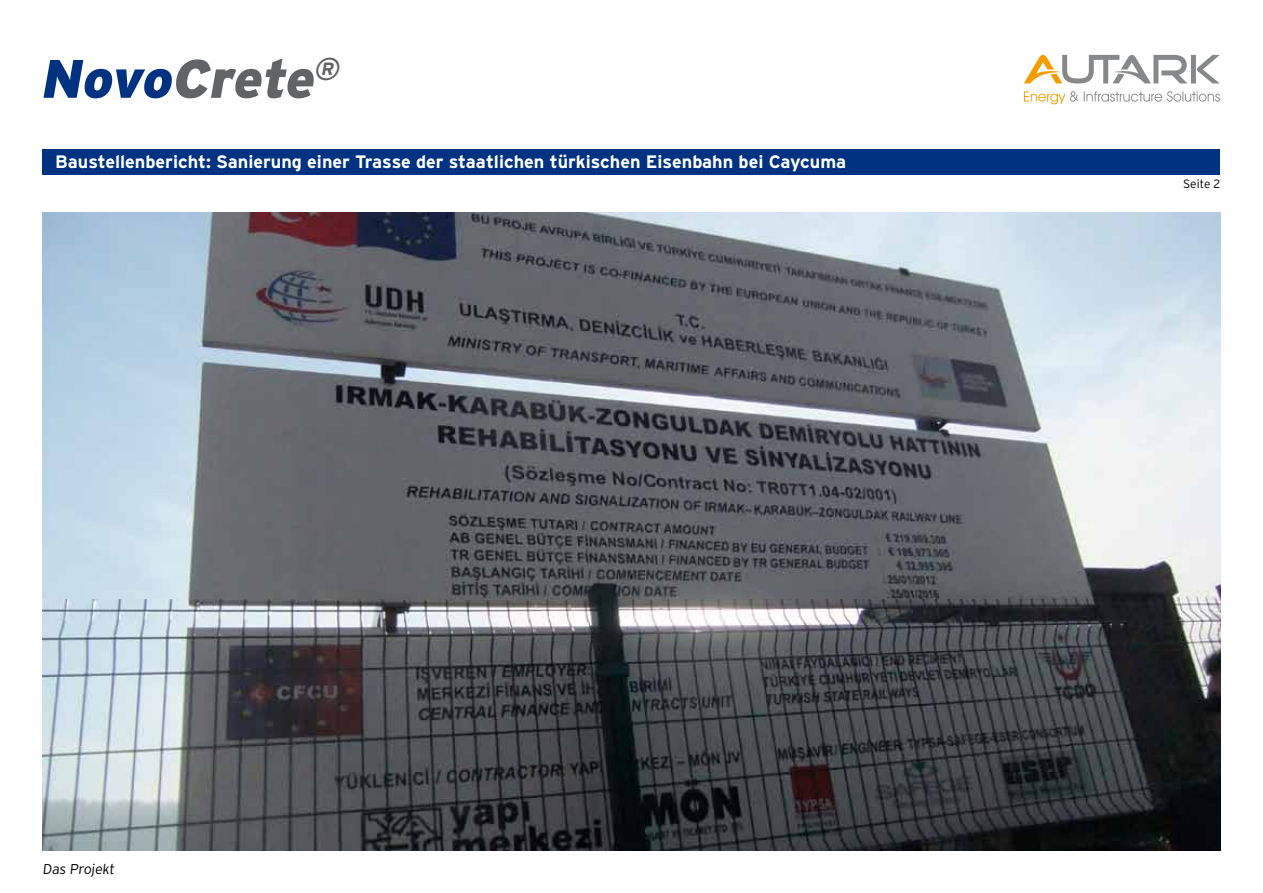
<style>
.page{position:relative;width:1263px;height:893px;background:#fff}
.page>*{position:absolute;margin:0;border:0;box-sizing:border-box;transform-origin:0 0}
.t1{font:italic 900 54px "Interstate";color:#626364}
.t2{font:700 18px "Interstate";color:#fff}
.t3{font:300 14.25px "Interstate";color:#000}
.t4{font:300 12px "Interstate";letter-spacing:-.005em;color:#000}
.s1{color:#003282}
</style>
<div class="page">
<svg style="left:1024px;top:91px;width:196px;height:13px"></svg>
<svg style="left:1024px;top:55px;width:196px;height:28px"></svg>
<div style="left:43px;top:149px;width:1177px;height:25px;background:#003282"></div>
<img style="left:43px;top:213px;width:1177px;height:637px">
<h1 class="t1" style="left:40px;top:48px;width:307px"><span class="s1">Novo</span>Crete<sup>®</sup></h1>
<p class="t2" style="left:55px;top:151px;width:792px">Baustellenbericht: Sanierung einer Trasse der staatlichen türkischen Eisenbahn bei Caycuma</p>
<p class="t3" style="left:43px;top:861px;width:75px">Das Projekt</p>
<p class="t4" style="left:1183px;top:177px;width:39px">Seite 2</p>
</div>
